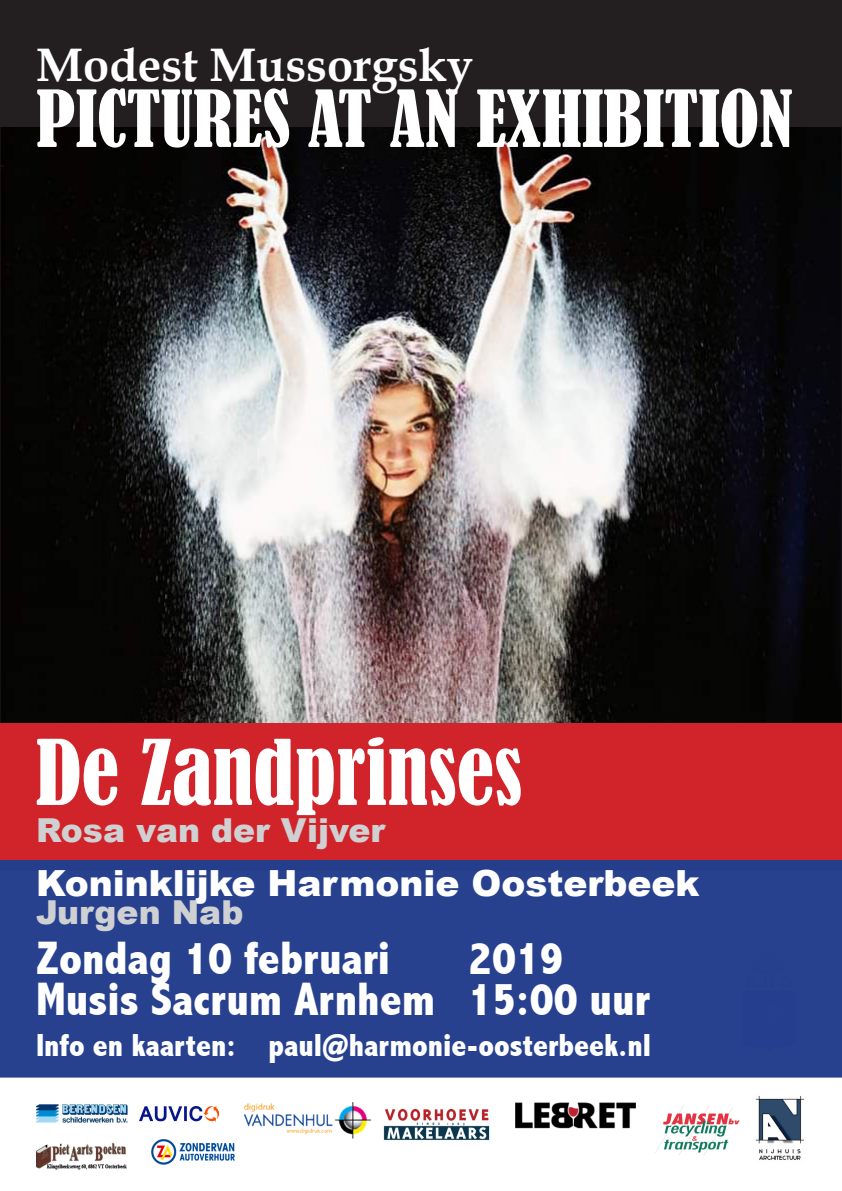
<style>
.page{position:relative;width:842px;height:1191px;background:#fff}
.page>*{position:absolute;margin:0;border:0;box-sizing:border-box;transform-origin:0 0}
.t1{font:condensed 84px "Bernard";color:#fff}
.t2{font:condensed 73px "Bernard";color:#fff}
.t3{font:800 condensed 47px "Abadi";color:#fff}
.t4{font:700 47px "Book Antiqua";color:#fff}
.t5{font:900 36px "Arial";color:#fff}
.t6{font:900 33px "Arial";color:#cfd0d2}
.t7{font:800 condensed 32px "Abadi";color:#fff}
</style>
<div class="page">
<img style="left:152px;top:1139px;width:83px;height:26px">
<img style="left:140px;top:1106px;width:78px;height:15px">
<img style="left:36px;top:1104px;width:92px;height:18px">
<img style="left:244px;top:1102px;width:126px;height:36px">
<img style="left:383px;top:1108px;width:107px;height:33px">
<img style="left:36px;top:1142px;width:91px;height:27px">
<img style="left:515px;top:1102px;width:121px;height:27px">
<img style="left:655px;top:1106px;width:85px;height:49px">
<img style="left:755px;top:1095px;width:50px;height:65px">
<div style="left:0;top:0;width:842px;height:870px;background:#231f20"></div>
<img style="left:2px;top:128px;width:838px;height:595px">
<div style="left:0;top:859px;width:842px;height:218px;background:#27418f"></div>
<div style="left:0;top:723px;width:842px;height:136px;background:#d1232a"></div>
<p class="t4" style="left:36px;top:38px;width:439px">Modest Mussorgsky</p>
<p class="t2" style="left:36px;top:76px;width:758px">PICTURES AT AN EXHIBITION</p>
<p class="t1" style="left:36px;top:724px;width:488px">De Zandprinses</p>
<p class="t6" style="left:36px;top:806px;width:351px">Rosa van der Vijver</p>
<p class="t5" style="left:36px;top:857px;width:665px">Koninklijke Harmonie Oosterbeek</p>
<p class="t6" style="left:36px;top:888px;width:209px">Jurgen Nab</p>
<p class="t3" style="left:36px;top:931px;width:356px">Zondag 10 februari</p>
<p class="t3" style="left:468px;top:931px;width:97px">2019</p>
<p class="t3" style="left:36px;top:972px;width:615px">Musis Sacrum Arnhem 15:00 uur</p>
<p class="t7" style="left:36px;top:1026px;width:617px">Info en kaarten: paul@harmonie-oosterbeek.nl</p>
</div>
